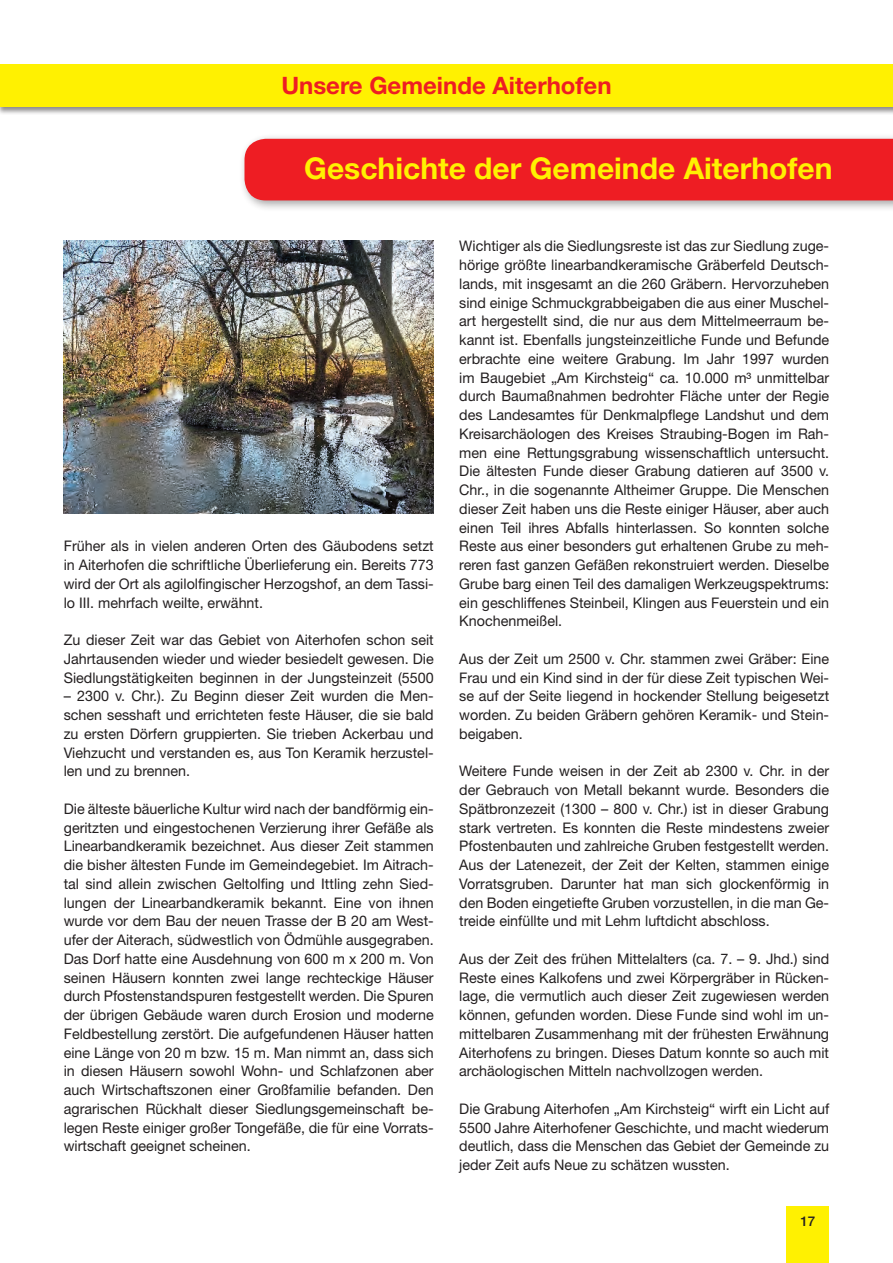
<style>
.page{position:relative;width:893px;height:1263px;background:#fff}
.page>*{position:absolute;margin:0;border:0;box-sizing:border-box;transform-origin:0 0}
.t1{font:700 30px "Helvetica Neue LT";color:#fff101}
.t2{font:700 24px "Helvetica Neue LT";color:#ee1d23}
.t3{font:14.7px/18.8px "Helvetica Neue LT";color:#231f20;text-align:justify}
.t4{font:500 13.5px "Helvetica Neue LT";color:#231f20}
</style>
<div class="page">
<div style="left:787px;top:1206px;width:42px;height:57px;background:#fff101"></div>
<div style="left:0;top:63px;width:893px;height:52px;background:#231f20;opacity:.51"></div>
<div style="left:0;top:64px;width:893px;height:42px;background:#fff101"></div>
<img style="left:64px;top:241px;width:370px;height:273px">
<div style="left:239px;top:133px;width:654px;height:79px;background:#231f20;opacity:.4"></div>
<div style="left:244px;top:139px;width:649px;height:61px;background:#ee1d23"></div>
<h2 class="t2" style="left:281px;top:71px;width:332px">Unsere Gemeinde Aiterhofen</h2>
<h1 class="t1" style="left:304px;top:150px;width:530px">Geschichte der Gemeinde Aiterhofen</h1>
<p class="t3" style="left:64px;top:536px;width:371px">Früher als in vielen anderen Orten des Gäubodens setzt in Aiterhofen die schriftliche Überlieferung ein. Bereits 773 wird der Ort als agilolfingischer Herzogshof, an dem Tassi&shy;lo III. mehrfach weilte, erwähnt.</p>
<p class="t3" style="left:64px;top:630px;width:371px">Zu dieser Zeit war das Gebiet von Aiterhofen schon seit Jahrtausenden wieder und wieder besiedelt gewesen. Die Siedlungstätigkeiten beginnen in der Jungsteinzeit (5500</p>
<p class="t3" style="left:64px;top:686px;width:371px">– 2300 v. Chr.). Zu Beginn dieser Zeit wurden die Men&shy;schen sesshaft und errichteten feste Häuser, die sie bald zu ersten Dörfern gruppierten. Sie trieben Ackerbau und Viehzucht und verstanden es, aus Ton Keramik herzustel&shy;len und zu brennen.</p>
<p class="t3" style="left:64px;top:799px;width:371px">Die älteste bäuerliche Kultur wird nach der bandförmig ein&shy;geritzten und eingestochenen Verzierung ihrer Gefäße als Linearbandkeramik bezeichnet. Aus dieser Zeit stammen die bisher ältesten Funde im Gemeindegebiet. Im Aitrach&shy;tal sind allein zwischen Geltolfing und Ittling zehn Sied&shy;lungen der Linearbandkeramik bekannt. Eine von ihnen wurde vor dem Bau der neuen Trasse der B 20 am West&shy;ufer der Aiterach, südwestlich von Ödmühle ausgegraben.<br>Das Dorf hatte eine Ausdehnung von 600 m x 200 m. Von seinen Häusern konnten zwei lange rechteckige Häuser durch Pfostenstandspuren festgestellt werden. Die Spuren der übrigen Gebäude waren durch Erosion und moderne Feldbestellung zerstört. Die aufgefundenen Häuser hatten eine Länge von 20 m bzw. 15 m. Man nimmt an, dass sich in diesen Häusern sowohl Wohn- und Schlafzonen aber auch Wirtschaftszonen einer Großfamilie befanden. Den agrarischen Rückhalt dieser Siedlungsgemeinschaft be&shy;legen Reste einiger großer Tongefäße, die für eine Vorrats&shy;wirtschaft geeignet scheinen.</p>
<p class="t3" style="left:459px;top:236px;width:371px">Wichtiger als die Siedlungsreste ist das zur Siedlung zuge&shy;hörige größte linearbandkeramische Gräberfeld Deutsch&shy;lands, mit insgesamt an die 260 Gräbern. Hervorzuheben sind einige Schmuckgrabbeigaben die aus einer Muschel&shy;art hergestellt sind, die nur aus dem Mittelmeerraum be&shy;kannt ist. Ebenfalls jungsteinzeitliche Funde und Befunde erbrachte eine weitere Grabung. Im Jahr 1997 wurden im Baugebiet „Am Kirchsteig“ ca. 10.000 m³ unmittelbar durch Baumaßnahmen bedrohter Fläche unter der Regie des Landesamtes für Denkmalpflege Landshut und dem Kreisarchäologen des Kreises Straubing-Bogen im Rah&shy;men eine Rettungsgrabung wissenschaftlich untersucht.<br>Die ältesten Funde dieser Grabung datieren auf 3500 v.<br>Chr., in die sogenannte Altheimer Gruppe. Die Menschen dieser Zeit haben uns die Reste einiger Häuser, aber auch einen Teil ihres Abfalls hinterlassen. So konnten solche Reste aus einer besonders gut erhaltenen Grube zu meh&shy;reren fast ganzen Gefäßen rekonstruiert werden. Dieselbe Grube barg einen Teil des damaligen Werkzeugspektrums: ein geschliffenes Steinbeil, Klingen aus Feuerstein und ein Knochenmeißel.</p>
<p class="t3" style="left:459px;top:649px;width:371px">Aus der Zeit um 2500 v. Chr. stammen zwei Gräber: Eine Frau und ein Kind sind in der für diese Zeit typischen Wei&shy;se auf der Seite liegend in hockender Stellung beigesetzt worden. Zu beiden Gräbern gehören Keramik- und Stein&shy;beigaben.</p>
<p class="t3" style="left:459px;top:761px;width:371px">Weitere Funde weisen in der Zeit ab 2300 v. Chr. in der der Gebrauch von Metall bekannt wurde. Besonders die Spätbronzezeit (1300 – 800 v. Chr.) ist in dieser Grabung stark vertreten. Es konnten die Reste mindestens zweier Pfostenbauten und zahlreiche Gruben festgestellt werden.<br>Aus der Latenezeit, der Zeit der Kelten, stammen einige Vorratsgruben. Darunter hat man sich glockenförmig in den Boden eingetiefte Gruben vorzustellen, in die man Ge&shy;treide einfüllte und mit Lehm luftdicht abschloss.</p>
<p class="t3" style="left:459px;top:949px;width:371px">Aus der Zeit des frühen Mittelalters (ca. 7. – 9. Jhd.) sind Reste eines Kalkofens und zwei Körpergräber in Rücken&shy;lage, die vermutlich auch dieser Zeit zugewiesen werden können, gefunden worden. Diese Funde sind wohl im un&shy;mittelbaren Zusammenhang mit der frühesten Erwähnung Aiterhofens zu bringen. Dieses Datum konnte so auch mit archäologischen Mitteln nachvollzogen werden.</p>
<p class="t3" style="left:459px;top:1099px;width:371px">Die Grabung Aiterhofen „Am Kirchsteig“ wirft ein Licht auf 5500 Jahre Aiterhofener Geschichte, und macht wiederum deutlich, dass die Menschen das Gebiet der Gemeinde zu jeder Zeit aufs Neue zu schätzen wussten.</p>
<p class="t4" style="left:800px;top:1213px;width:17px">17</p>
</div>
